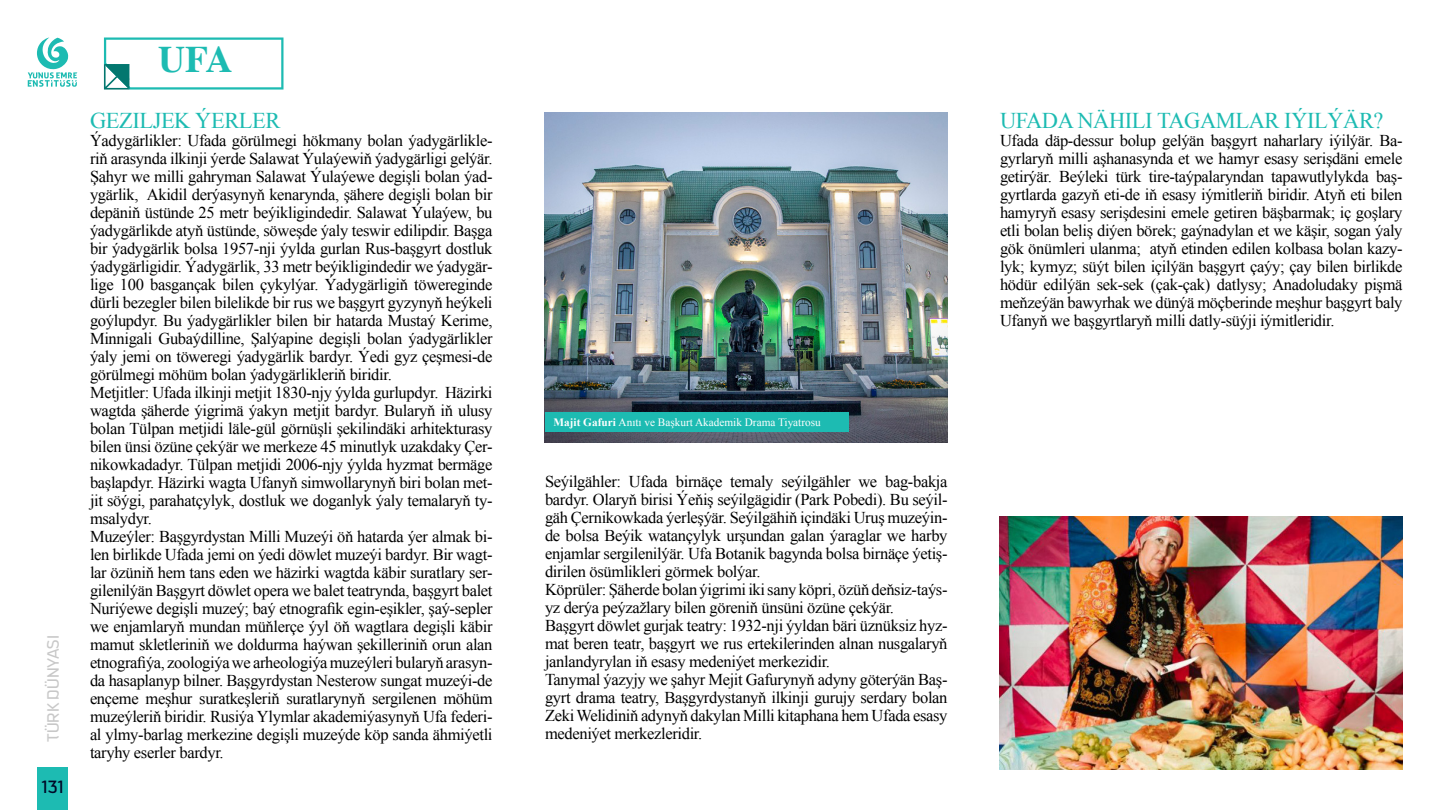
<style>
.page{position:relative;width:1440px;height:810px;background:#fff}
.page>*{position:absolute;margin:0;border:0;box-sizing:border-box;transform-origin:0 0}
.t1{font:700 37.5px "Times";color:#1dbbb2}
.t2{font:22.5px "Times New Roman";letter-spacing:-.02em;color:#1dbbb2}
.t3{font:22.5px "Kautiva Pro";color:#000827}
.t4{font:18px "Kautiva Pro";color:#c8c8c8}
.t5{font:16.5px/18px "Times New Roman";letter-spacing:-.02em;color:#000}
.t6{font:11.25px "Times New Roman";color:#fff}
.s1{font-weight:700}
</style>
<div class="page">
<div style="left:38px;top:767px;width:30px;height:43px;background:#1dbbb2"></div>
<svg style="left:28px;top:37px;width:49px;height:50px"></svg>
<svg style="left:104px;top:37px;width:180px;height:53px"></svg>
<img style="left:545px;top:113px;width:402px;height:330px">
<div style="left:545px;top:412px;width:304px;height:20px;background:#1dbbb2"></div>
<img style="left:1000px;top:516px;width:402px;height:253px">
<p class="t4" style="left:44px;top:742px;width:108px;rotate:-90deg">TÜRK DÜNYASI</p>
<h2 class="t3" style="left:42px;top:774px;width:24px">131</h2>
<h1 class="t1" style="left:158px;top:23px;width:76px">UFA</h1>
<h2 class="t2" style="left:90px;top:105px;width:192px">GEZILJEK ÝERLER</h2>
<p class="t5" style="left:90px;top:131px;width:404px">Ýadygärlikler: Ufada görülmegi hökmany bolan ýadygärlikle&shy;riň arasynda ilkinji ýerde Salawat Ýulaýewiň ýadygärligi gelýär.<br>Şahyr we milli gahryman Salawat Ýulaýewe degişli bolan ýad&shy;ygärlik, Akidil derýasynyň kenarynda, şähere degişli bolan bir depäniň üstünde 25 metr beýikligindedir. Salawat Ýulaýew, bu ýadygärlikde atyň üstünde, söweşde ýaly teswir edilipdir. Başga bir ýadygärlik bolsa 1957-nji ýylda gurlan Rus-başgyrt dostluk ýadygärligidir. Ýadygärlik, 33 metr beýikligindedir we ýadygär&shy;lige 100 basgançak bilen çykylýar. Ýadygärligiň töwereginde dürli bezegler bilen bilelikde bir rus we başgyrt gyzynyň heýkeli goýlupdyr. Bu ýadygärlikler bilen bir hatarda Mustaý Kerime, Minnigali Gubaýdilline, Şalýapine degişli bolan ýadygärlikler ýaly jemi on töweregi ýadygärlik bardyr. Ýedi gyz çeşmesi-de görülmegi möhüm bolan ýadygärlikleriň biridir.<br>Metjitler: Ufada ilkinji metjit 1830-njy ýylda gurlupdyr. Häzirki wagtda şäherde ýigrimä ýakyn metjit bardyr. Bularyň iň ulusy bolan Tülpan metjidi läle-gül görnüşli şekilindäki arhitekturasy bilen ünsi özüne çekýär we merkeze 45 minutlyk uzakdaky Çer&shy;nikowkadadyr. Tülpan metjidi 2006-njy ýylda hyzmat bermäge başlapdyr. Häzirki wagta Ufanyň simwollarynyň biri bolan met&shy;jit söýgi, parahatçylyk, dostluk we doganlyk ýaly temalaryň ty&shy;msalydyr.<br>Muzeýler: Başgyrdystan Milli Muzeýi öň hatarda ýer almak bi&shy;len birlikde Ufada jemi on ýedi döwlet muzeýi bardyr. Bir wagt&shy;lar özüniň hem tans eden we häzirki wagtda käbir suratlary ser&shy;gilenilýän Başgyrt döwlet opera we balet teatrynda, başgyrt balet Nuriýewe degişli muzeý; baý etnografik egin-eşikler, şaý-sepler we enjamlaryň mundan müňlerçe ýyl öň wagtlara degişli käbir mamut skletleriniň we doldurma haýwan şekilleriniň orun alan etnografiýa, zoologiýa we arheologiýa muzeýleri bularyň arasyn&shy;da hasaplanyp bilner. Başgyrdystan Nesterow sungat muzeýi-de ençeme meşhur suratkeşleriň suratlarynyň sergilenen möhüm muzeýleriň biridir. Rusiýa Ylymlar akademiýasynyň Ufa federi&shy;al ylmy-barlag merkezine degişli muzeýde köp sanda ähmiýetli taryhy eserler bardyr.</p>
<p class="t6" style="left:554px;top:415px;width:269px"><span class="s1">Majit Gafuri</span> Anıtı ve Başkurt Akademik Drama Tiyatrosu</p>
<p class="t5" style="left:545px;top:472px;width:404px">Seýilgähler: Ufada birnäçe temaly seýilgähler we bag-bakja bardyr. Olaryň birisi Ýeňiş seýilgägidir (Park Pobedi). Bu seýil&shy;gäh Çernikowkada ýerleşýär. Seýilgähiň içindäki Uruş muzeýin&shy;de bolsa Beýik watançylyk urşundan galan ýaraglar we harby enjamlar sergilenilýär. Ufa Botanik bagynda bolsa birnäçe ýetiş&shy;dirilen ösümlikleri görmek bolýar.<br>Köprüler: Şäherde bolan ýigrimi iki sany köpri, özüň deňsiz-taýs&shy;yz derýa peýzažlary bilen göreniň ünsüni özüne çekýär.<br>Başgyrt döwlet gurjak teatry: 1932-nji ýyldan bäri üznüksiz hyz&shy;mat beren teatr, başgyrt we rus ertekilerinden alnan nusgalaryň janlandyrylan iň esasy medeniýet merkezidir.<br>Tanymal ýazyjy we şahyr Mejit Gafurynyň adyny göterýän Baş&shy;gyrt drama teatry, Başgyrdystanyň ilkinji gurujy serdary bolan Zeki Welidiniň adynyň dakylan Milli kitaphana hem Ufada esasy medeniýet merkezleridir.</p>
<h2 class="t2" style="left:1000px;top:105px;width:385px">UFADA NÄHILI TAGAMLAR IÝILÝÄR?</h2>
<p class="t5" style="left:1000px;top:131px;width:404px;text-align:justify">Ufada däp-dessur bolup gelýän başgyrt naharlary iýilýär. Ba&shy;gyrlaryň milli aşhanasynda et we hamyr esasy serişdäni emele getirýär. Beýleki türk tire-taýpalaryndan tapawutlylykda baş&shy;gyrtlarda gazyň eti-de iň esasy iýmitleriň biridir. Atyň eti bilen hamyryň esasy serişdesini emele getiren bäşbarmak; iç goşlary etli bolan beliş diýen börek; gaýnadylan et we käşir, sogan ýaly gök önümleri ulanma; atyň etinden edilen kolbasa bolan kazy&shy;lyk; kymyz; süýt bilen içilýän başgyrt çaýy; çay bilen birlikde hödür edilýän sek-sek (çak-çak) datlysy; Anadoludaky pişmä meňzeýän bawyrhak we dünýä möçberinde meşhur başgyrt baly Ufanyň we başgyrtlaryň milli datly-süýji iýmitleridir.</p>
</div>
